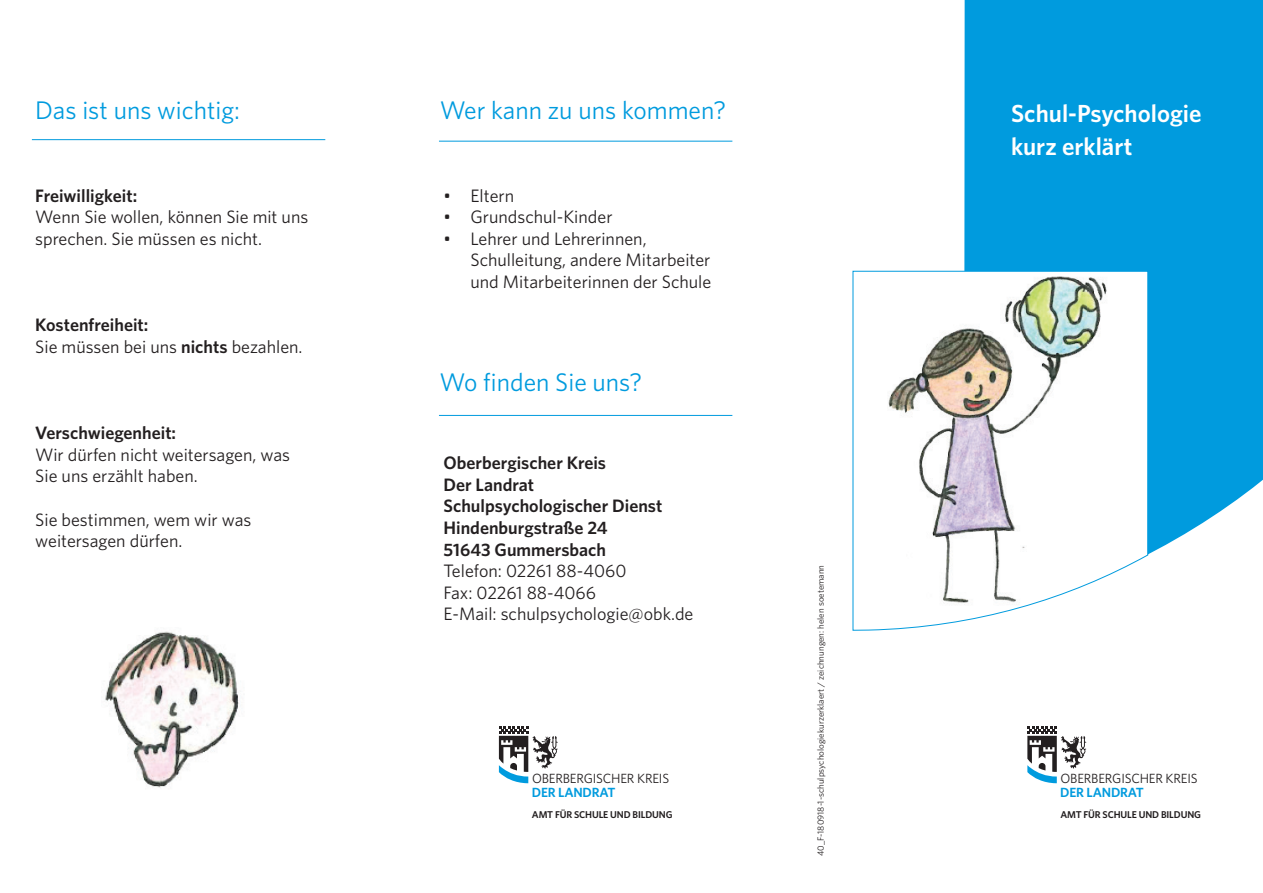
<style>
.page{position:relative;width:1263px;height:893px;background:#fff}
.page>*{position:absolute;margin:0;border:0;box-sizing:border-box;transform-origin:0 0}
.t1{font:25.5px "Whitney";color:#009bde}
.t2{font:600 24.75px/33px "Whitney";color:#fff}
.t3{font:18px/21.6px "Whitney";color:#231f20}
.t4{font:600 18px/21.6px "Whitney";color:#231f20}
.t5{font:13.35px "Whitney";letter-spacing:-.015em;color:#231f20}
.t6{font:600 13.35px "Whitney";letter-spacing:-.015em;color:#009bde}
.t7{font:600 9.9px "Whitney";letter-spacing:-.015em;color:#231f20}
.t8{font:9px "Whitney";color:#231f20}
.s1{font-weight:600}
</style>
<div class="page">
<svg style="left:1027px;top:727px;width:59px;height:56px"></svg>
<hr style="left:32px;top:139px;width:293px;height:1px;background:#009bde">
<hr style="left:439px;top:141px;width:293px;height:1px;background:#009bde">
<div style="left:964px;top:0;width:299px;height:556px;background:#009bde"></div>
<svg style="left:852px;top:270px;width:296px;height:361px"></svg>
<svg style="left:499px;top:727px;width:59px;height:56px"></svg>
<hr style="left:439px;top:415px;width:293px;height:1px;background:#009bde">
<img style="left:105px;top:631px;width:134px;height:157px">
<h1 class="t1" style="left:35px;top:93px;width:206px">Das ist uns wichtig:</h1>
<h1 class="t1" style="left:440px;top:93px;width:288px">Wer kann zu uns kommen?</h1>
<h2 class="t2" style="left:1011px;top:96px;width:192px">Schul-Psychologie kurz erklärt</h2>
<p class="t4" style="left:35px;top:184px;width:103px">Freiwilligkeit:</p>
<p class="t3" style="left:35px;top:206px;width:275px">Wenn Sie wollen, können Sie mit uns sprechen. Sie müssen es nicht.</p>
<p class="t3" style="left:35px;top:314px;width:269px"><span class="s1">Kostenfreiheit:<br></span>Sie müssen bei uns <span class="s1">nichts</span> bezahlen.</p>
<p class="t4" style="left:35px;top:422px;width:142px">Verschwiegenheit:</p>
<p class="t3" style="left:35px;top:443px;width:256px">Wir dürfen nicht weitersagen, was<br>Sie uns erzählt haben.</p>
<p class="t3" style="left:35px;top:508px;width:218px">Sie bestimmen, wem wir was weitersagen dürfen.</p>
<p class="t3" style="left:443px;top:184px;width:72px">• Eltern</p>
<p class="t3" style="left:443px;top:206px;width:171px">• Grundschul-Kinder</p>
<p class="t3" style="left:470px;top:227px;width:242px;text-indent:-27px">• Lehrer und Lehrerinnen,<br>Schulleitung, andere Mitarbeiter und Mitarbeiterinnen der Schule</p>
<h1 class="t1" style="left:440px;top:365px;width:204px">Wo finden Sie uns?</h1>
<p class="t4" style="left:443px;top:452px;width:220px">Oberbergischer Kreis<br>Der Landrat<br>Schulpsychologischer Dienst<br>Hindenburgstraße 24<br>51643 Gummersbach</p>
<p class="t3" style="left:443px;top:560px;width:251px">Telefon: 02261 88-4060<br>Fax: 02261 88-4066<br>E-Mail: schulpsychologie@obk.de</p>
<p class="t5" style="left:532px;top:770px;width:139px">OBERBERGISCHER KREIS</p>
<p class="t6" style="left:532px;top:784px;width:85px">DER LANDRAT</p>
<p class="t7" style="left:532px;top:808px;width:142px">AMT FÜR SCHULE UND BILDUNG</p>
<p class="t8" style="left:814px;top:856px;width:293px;rotate:-90deg">40_F-180918-1-schulpsychologiekurzerklaert / zeichnungen: helen soetemann</p>
<p class="t5" style="left:1060px;top:770px;width:139px">OBERBERGISCHER KREIS</p>
<p class="t6" style="left:1060px;top:784px;width:85px">DER LANDRAT</p>
<p class="t7" style="left:1060px;top:808px;width:142px">AMT FÜR SCHULE UND BILDUNG</p>
</div>
